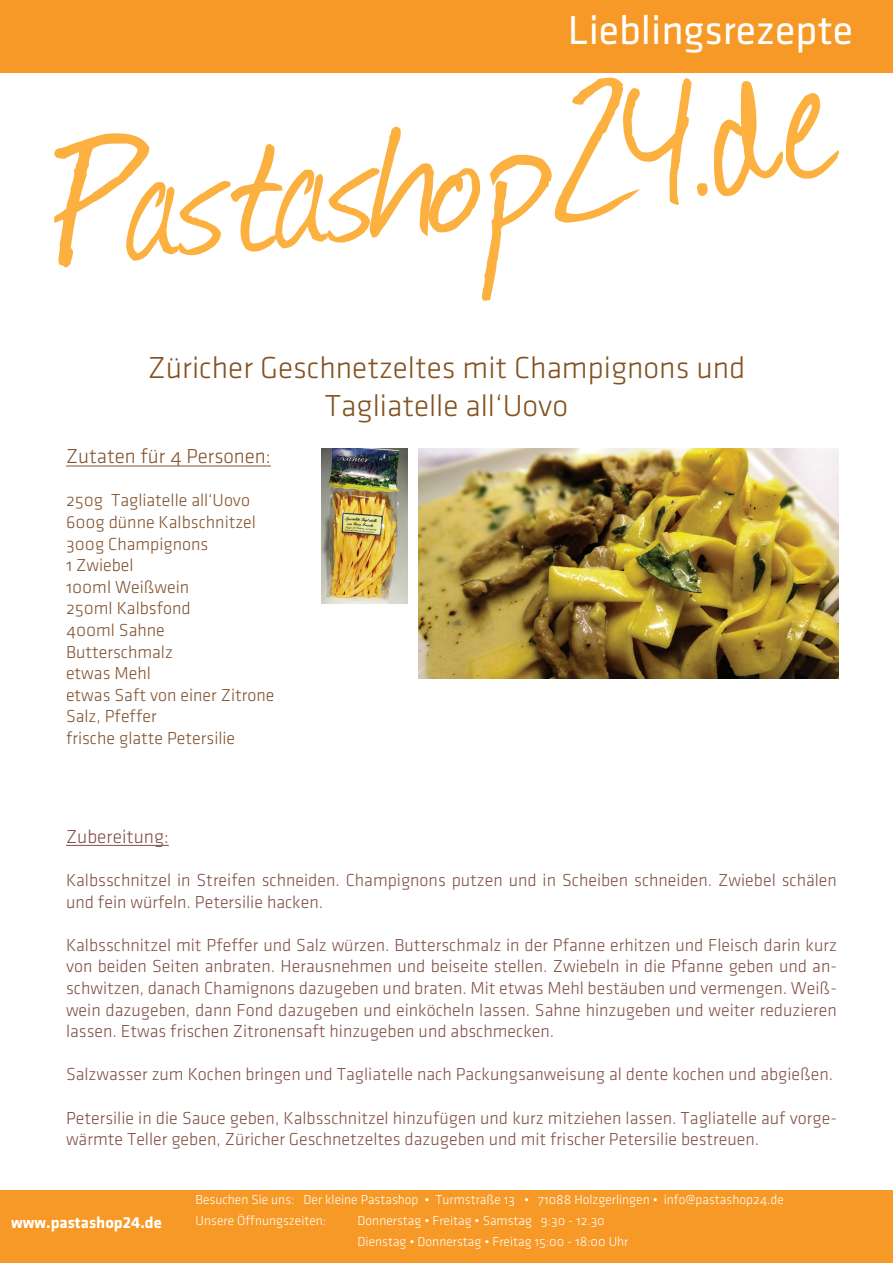
<style>
.page{position:relative;width:893px;height:1263px;background:#fff}
.page>*{position:absolute;margin:0;border:0;box-sizing:border-box;transform-origin:0 0}
.t1{font:42px "Klavika Regular OSF";color:#fff}
.t2{font:31.5px/37.8px "Klavika Light OSF";color:#835220;text-align:center}
.t3{font:21px "Klavika Light OSF";color:#82532f}
.t4{font:19.5px "Klavika Light OSF";color:#835147}
.t5{font:18px/21.6px "Klavika Light OSF";color:#835147}
.t6{font:18px "Klavika Light OSF";color:#82532f}
.t7{font:700 16.5px "Klavika";color:#fff}
.t8{font:13.5px "Klavika Light OSF";color:#fff}
</style>
<div class="page">
<svg style="left:54px;top:78px;width:654px;height:223px"></svg>
<svg style="left:714px;top:81px;width:125px;height:115px"></svg>
<div style="left:0;top:0;width:893px;height:72px;background:#f79926"></div>
<div style="left:0;top:1190px;width:893px;height:73px;background:#f79926"></div>
<hr style="left:66px;top:466px;width:205px;height:1px;background:#82532f">
<hr style="left:66px;top:845px;width:103px;height:1px;background:#835147">
<img style="left:321px;top:449px;width:86px;height:154px">
<img style="left:419px;top:449px;width:420px;height:230px">
<p class="t1" style="left:568px;top:9px;width:287px">Lieblingsrezepte</p>
<p class="t2" style="left:148px;top:349px;width:599px">Züricher Geschnetzeltes mit Champignons und<br>Tagliatelle all‘Uovo</p>
<p class="t3" style="left:66px;top:445px;width:206px">Zutaten für 4 Personen:</p>
<p class="t6" style="left:66px;top:491px;width:185px">250g Tagliatelle all‘Uovo</p>
<p class="t6" style="left:66px;top:513px;width:192px">600g dünne Kalbschnitzel</p>
<p class="t6" style="left:66px;top:534px;width:144px">300g Champignons</p>
<p class="t6" style="left:66px;top:556px;width:69px">1 Zwiebel</p>
<p class="t6" style="left:66px;top:577px;width:125px">100ml Weißwein</p>
<p class="t6" style="left:66px;top:599px;width:126px">250ml Kalbsfond</p>
<p class="t6" style="left:66px;top:621px;width:100px">400ml Sahne</p>
<p class="t6" style="left:66px;top:642px;width:108px">Butterschmalz</p>
<p class="t6" style="left:66px;top:664px;width:86px">etwas Mehl</p>
<p class="t6" style="left:66px;top:685px;width:210px">etwas Saft von einer Zitrone</p>
<p class="t6" style="left:66px;top:707px;width:92px">Salz, Pfeffer</p>
<p class="t6" style="left:66px;top:729px;width:171px">frische glatte Petersilie</p>
<p class="t4" style="left:66px;top:826px;width:104px">Zubereitung:</p>
<p class="t5" style="left:66px;top:869px;width:772px">Kalbsschnitzel in Streifen schneiden. Champignons putzen und in Scheiben schneiden. Zwiebel schälen und fein würfeln. Petersilie hacken.</p>
<p class="t5" style="left:66px;top:934px;width:772px;text-align:justify">Kalbsschnitzel mit Pfeffer und Salz würzen. Butterschmalz in der Pfanne erhitzen und Fleisch darin kurz von beiden Seiten anbraten. Herausnehmen und beiseite stellen. Zwiebeln in die Pfanne geben und an&shy;schwitzen, danach Chamignons dazugeben und braten. Mit etwas Mehl bestäuben und vermengen. Weiß&shy;wein dazugeben, dann Fond dazugeben und einköcheln lassen. Sahne hinzugeben und weiter reduzieren lassen. Etwas frischen Zitronensaft hinzugeben und abschmecken.</p>
<p class="t5" style="left:66px;top:1064px;width:769px">Salzwasser zum Kochen bringen und Tagliatelle nach Packungsanweisung al dente kochen und abgießen.</p>
<p class="t5" style="left:66px;top:1107px;width:772px">Petersilie in die Sauce geben, Kalbsschnitzel hinzufügen und kurz mitziehen lassen. Tagliatelle auf vorge&shy;wärmte Teller geben, Züricher Geschnetzeltes dazugeben und mit frischer Petersilie bestreuen.</p>
<p class="t7" style="left:11px;top:1214px;width:152px">www.pastashop24.de</p>
<p class="t8" style="left:196px;top:1193px;width:590px">Besuchen Sie uns: Der kleine Pastashop • Turmstraße 13 • 71088 Holzgerlingen • info@pastashop24.de</p>
<p class="t8" style="left:196px;top:1214px;width:132px">Unsere Öffnungszeiten:</p>
<p class="t8" style="left:358px;top:1214px;width:249px">Donnerstag • Freitag • Samstag 9:30 - 12.30</p>
<p class="t8" style="left:358px;top:1235px;width:272px">Dienstag • Donnerstag • Freitag 15:00 - 18:00 Uhr</p>
</div>
